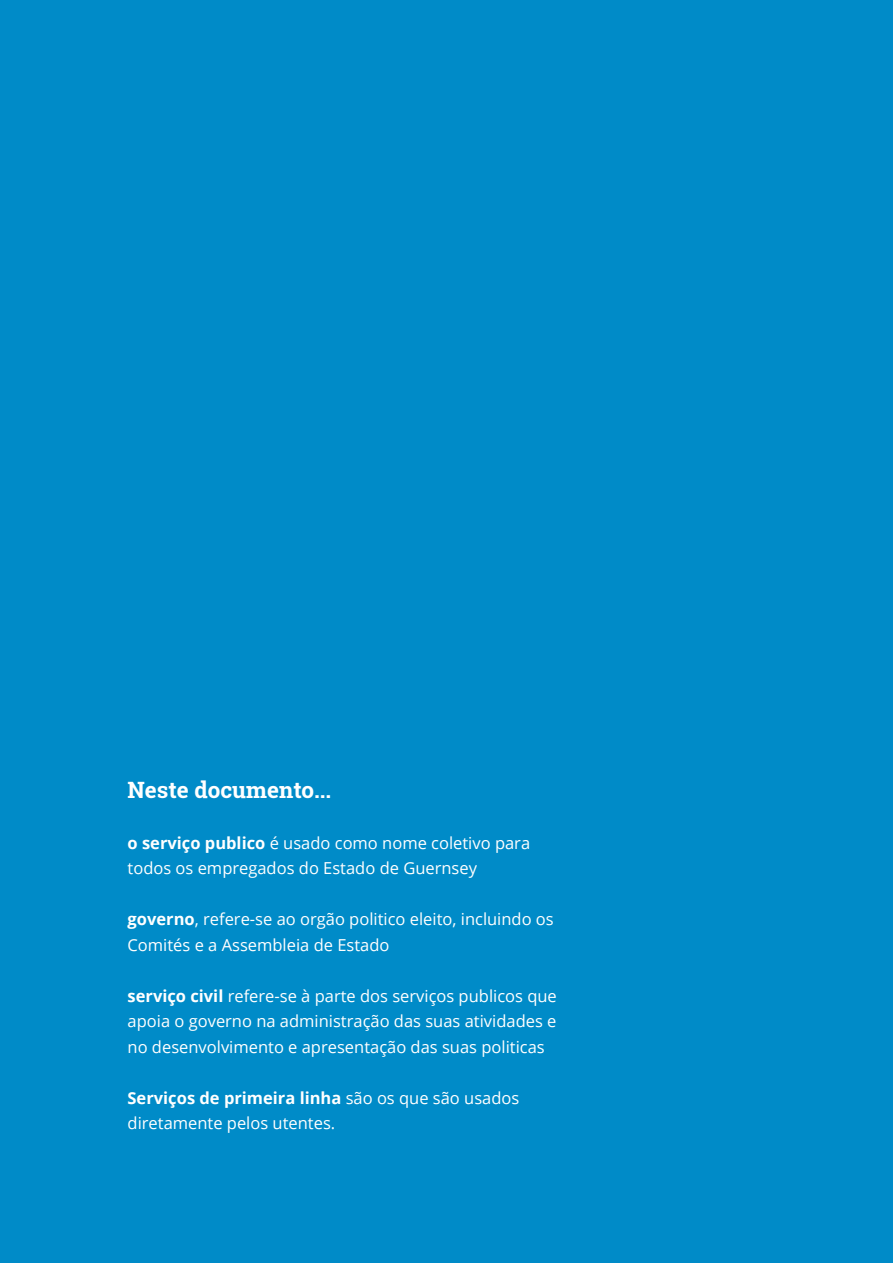
<style>
.page{position:relative;width:893px;height:1263px;background:#008bc8}
.page>*{position:absolute;margin:0;border:0;box-sizing:border-box;transform-origin:0 0}
.Header_2{font:700 22.5px "Roboto Slab";color:#fff}
.Body_Text{font:16.5px/25.5px "Open Sans";color:#fff}
.Body_Text-2{font:700 16.5px "Open Sans";color:#fff}
.s1{font-weight:700}
.s2{font-weight:400}
</style>
<div class="page">
<p class="Header_2" style="left:128px;top:774px;width:205px">Neste documento...</p>
<p class="Body_Text" style="left:128px;top:829px;width:404px"><span class="s1">o serviço publico</span> é usado como nome coletivo para</p>
<p class="Body_Text" style="left:128px;top:855px;width:351px">todos os empregados do Estado de Guernsey</p>
<p class="Body_Text" style="left:128px;top:906px;width:428px"><span class="s1">governo</span>, refere-se ao orgão politico eleito, incluindo os<br>Comités e a Assembleia de Estado</p>
<p class="Body_Text" style="left:128px;top:982px;width:431px;text-align:justify"><span class="s1">serviço civil</span> refere-se à parte dos serviços publicos que apoia o governo na administração das suas atividades e no desenvolvimento e apresentação das suas politicas</p>
<p class="Body_Text-2" style="left:128px;top:1086px;width:393px">Serviços de primeira linha <span class="s2">são os que são usados</span></p>
<p class="Body_Text" style="left:128px;top:1110px;width:209px">diretamente pelos utentes.</p>
</div>
